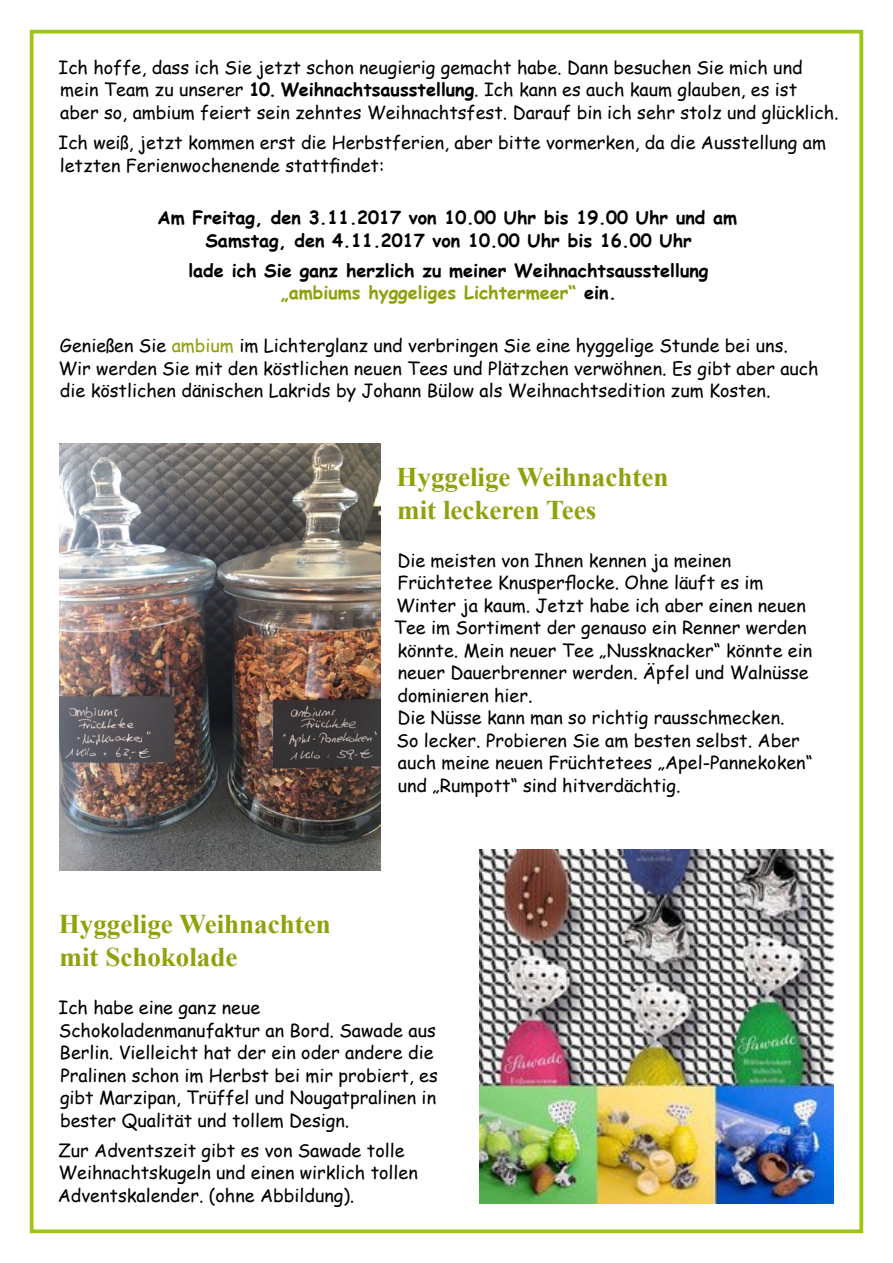
<style>
.page{position:relative;width:893px;height:1263px;background:#fff}
.page>*{position:absolute;margin:0;border:0;box-sizing:border-box;transform-origin:0 0}
.t1{font:700 27px/33px "Times New Roman";color:#8fa10b}
.t2{font:18px/22.5px "Comic Sans MS";color:#000}
.t3{font:700 18px/22.5px "Comic Sans MS";color:#000;text-align:center}
.s1{font-weight:700}
.s2{color:#8fa10b}
</style>
<div class="page">
<div style="left:30px;top:30px;width:833px;height:1203px;border:4px solid #9fc515"></div>
<img style="left:60px;top:443px;width:320px;height:428px">
<img style="left:479px;top:849px;width:354px;height:354px">
<p class="t2" style="left:59px;top:56px;width:782px">Ich hoffe, dass ich Sie jetzt schon neugierig gemacht habe. Dann besuchen Sie mich und mein Team zu unserer <span class="s1">10. Weihnachtsausstellung</span>. Ich kann es auch kaum glauben, es ist<br>aber so, ambium feiert sein zehntes Weihnachtsfest. Darauf bin ich sehr stolz und glücklich.</p>
<p class="t2" style="left:59px;top:131px;width:769px">Ich weiß, jetzt kommen erst die Herbstferien, aber bitte vormerken, da die Ausstellung am letzten Ferienwochenende stattfindet:</p>
<p class="t3" style="left:157px;top:206px;width:581px">Am Freitag, den 3.11.2017 von 10.00 Uhr bis 19.00 Uhr und am<br>Samstag, den 4.11.2017 von 10.00 Uhr bis 16.00 Uhr</p>
<p class="t3" style="left:188px;top:258px;width:522px">lade ich Sie ganz herzlich zu meiner Weihnachtsausstellung <span class="s2">„ambiums hyggeliges Lichtermeer“</span> ein.</p>
<p class="t2" style="left:58px;top:334px;width:762px">Genießen Sie <span class="s2">ambium</span> im Lichterglanz und verbringen Sie eine hyggelige Stunde bei uns.<br>Wir werden Sie mit den köstlichen neuen Tees und Plätzchen verwöhnen. Es gibt aber auch die köstlichen dänischen Lakrids by Johann Bülow als Weihnachtsedition zum Kosten.</p>
<h1 class="t1" style="left:397px;top:459px;width:273px">Hyggelige Weihnachten mit leckeren Tees</h1>
<p class="t2" style="left:394px;top:548px;width:420px">Die meisten von Ihnen kennen ja meinen Früchtetee Knusperflocke. Ohne läuft es im Winter ja kaum. Jetzt habe ich aber einen neuen Tee im Sortiment der genauso ein Renner werden könnte. Mein neuer Tee „Nussknacker“ könnte ein neuer Dauerbrenner werden. Äpfel und Walnüsse dominieren hier.<br>Die Nüsse kann man so richtig rausschmecken.<br>So lecker. Probieren Sie am besten selbst. Aber auch meine neuen Früchtetees „Apel-Pannekoken“ und „Rumpott“ sind hitverdächtig.</p>
<h1 class="t1" style="left:59px;top:907px;width:273px">Hyggelige Weihnachten mit Schokolade</h1>
<p class="t2" style="left:59px;top:996px;width:381px">Ich habe eine ganz neue Schokoladenmanufaktur an Bord. Sawade aus Berlin. Vielleicht hat der ein oder andere die Pralinen schon im Herbst bei mir probiert, es gibt Marzipan, Trüffel und Nougatpralinen in bester Qualität und tollem Design.</p>
<p class="t2" style="left:58px;top:1138px;width:361px">Zur Adventszeit gibt es von Sawade tolle<br>Weihnachtskugeln und einen wirklich tollen<br>Adventskalender. (ohne Abbildung).</p>
</div>
